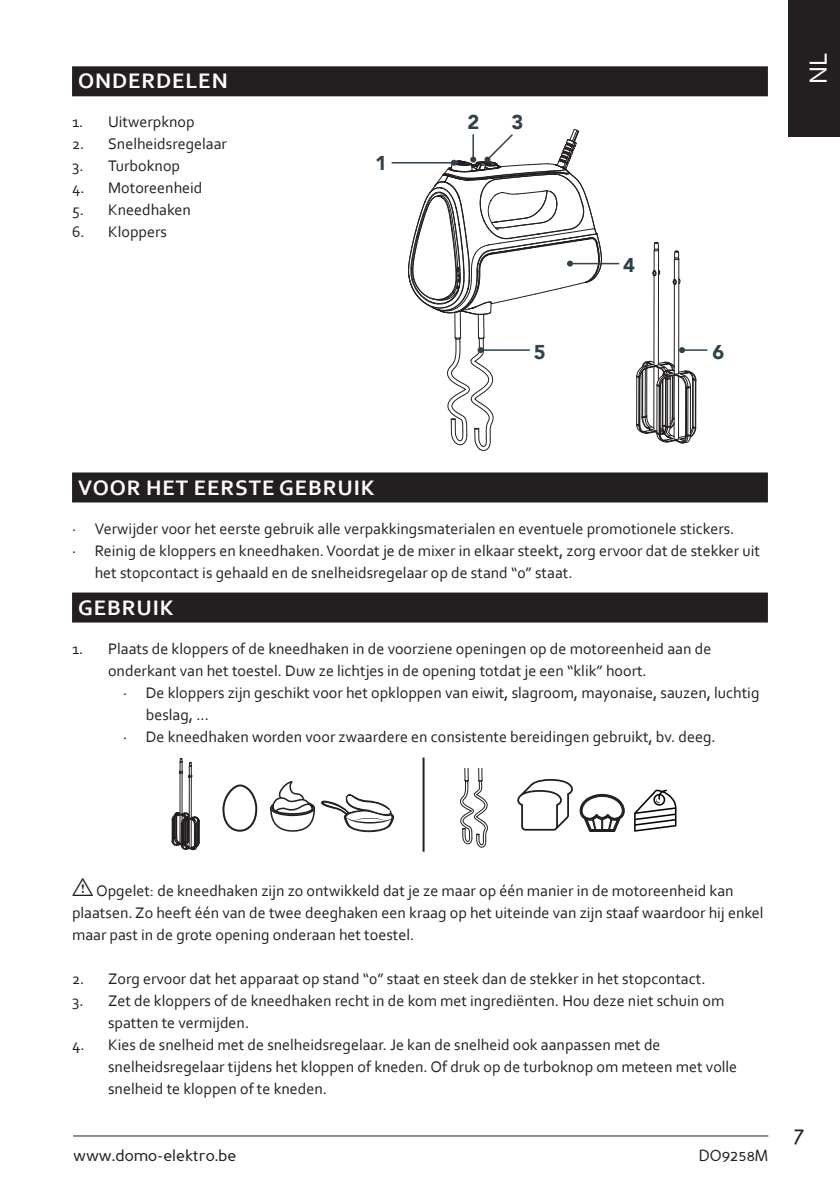
<style>
.page{position:relative;width:840px;height:1191px;background:#fff}
.page>*{position:absolute;margin:0;border:0;box-sizing:border-box;transform-origin:0 0}
.t1{font:26px "Corbel";color:#fff}
.t2{font:24px "Perspective Sans";color:#231f20}
.t3{font:700 22px "Corbel";letter-spacing:.04em;color:#fff}
.t4{font:900 20px "Avenir";color:#31414a}
.t5{font:16px/22px "Corbel";color:#231f20}
.t6{font:16px "Perspective Sans";color:#231f20}
.s1{font-family:"tables";font-size:24px}
</style>
<div class="page">
<hr style="left:73px;top:1135px;width:694px;height:1px;background:#231f20">
<div style="left:788px;top:0;width:51px;height:136px;background:#231f20"></div>
<div style="left:72px;top:66px;width:695px;height:30px;background:#231f20"></div>
<div style="left:72px;top:472px;width:695px;height:30px;background:#231f20"></div>
<div style="left:72px;top:592px;width:695px;height:30px;background:#231f20"></div>
<svg style="left:172px;top:758px;width:28px;height:92px"></svg>
<div style="left:222px;top:784px;width:35px;height:47px;border:2px solid #231f20;border-radius:50%"></div>
<svg style="left:270px;top:781px;width:45px;height:51px"></svg>
<svg style="left:321px;top:794px;width:72px;height:37px"></svg>
<hr style="left:422px;top:757px;width:2px;height:94px;background:#231f20">
<svg style="left:460px;top:768px;width:28px;height:79px"></svg>
<svg style="left:517px;top:779px;width:55px;height:51px"></svg>
<svg style="left:579px;top:794px;width:45px;height:38px"></svg>
<svg style="left:634px;top:789px;width:42px;height:42px"></svg>
<hr style="left:391px;top:162px;width:62px;height:1px;background:#31414a">
<hr style="left:569px;top:263px;width:50px;height:1px;background:#31414a">
<svg style="left:408px;top:129px;width:193px;height:321px"></svg>
<hr style="left:681px;top:349px;width:26px;height:2px;background:#31414a">
<svg style="left:636px;top:242px;width:60px;height:202px"></svg>
<h3 class="t3" style="left:78px;top:67px;width:151px">ONDERDELEN</h3>
<p class="t5" style="left:72px;top:111px;width:124px">1. Uitwerpknop</p>
<p class="t5" style="left:72px;top:133px;width:156px">2. Snelheidsregelaar</p>
<p class="t5" style="left:72px;top:155px;width:109px">3. Turboknop</p>
<p class="t5" style="left:72px;top:177px;width:132px">4. Motoreenheid</p>
<p class="t5" style="left:72px;top:199px;width:120px">5. Kneedhaken</p>
<p class="t5" style="left:72px;top:221px;width:96px">6. Kloppers</p>
<p class="t4" style="left:375px;top:146px;width:13px">1</p>
<p class="t4" style="left:467px;top:105px;width:13px">2</p>
<p class="t4" style="left:511px;top:105px;width:13px">3</p>
<p class="t4" style="left:622px;top:248px;width:13px">4</p>
<p class="t4" style="left:533px;top:335px;width:13px">5</p>
<p class="t4" style="left:712px;top:335px;width:13px">6</p>
<h3 class="t3" style="left:78px;top:473px;width:298px">VOOR HET EERSTE GEBRUIK</h3>
<p class="t5" style="left:72px;top:517px;width:663px">· Verwijder voor het eerste gebruik alle verpakkingsmaterialen en eventuele promotionele stickers.</p>
<p class="t5" style="left:72px;top:539px;width:689px">· Reinig de kloppers en kneedhaken. Voordat je de mixer in elkaar steekt, zorg ervoor dat de stekker uit</p>
<p class="t5" style="left:95px;top:561px;width:479px">het stopcontact is gehaald en de snelheidsregelaar op de stand “0” staat.</p>
<h3 class="t3" style="left:78px;top:593px;width:97px">GEBRUIK</h3>
<p class="t5" style="left:108px;top:637px;width:604px;text-indent:-36px">1. Plaats de kloppers of de kneedhaken in de voorziene openingen op de motoreenheid aan de onderkant van het toestel. Duw ze lichtjes in de opening totdat je een “klik” hoort.</p>
<p class="t5" style="left:123px;top:681px;width:637px">· De kloppers zijn geschikt voor het opkloppen van eiwit, slagroom, mayonaise, sauzen, luchtig</p>
<p class="t5" style="left:146px;top:703px;width:65px">beslag, ...</p>
<p class="t5" style="left:123px;top:725px;width:594px">· De kneedhaken worden voor zwaardere en consistente bereidingen gebruikt, bv. deeg.</p>
<h1 class="t1" style="left:801px;top:84px;width:33px;rotate:-90deg">NL</h1>
<p class="t5" style="left:72px;top:879px;width:692px"><span class="s1">i</span> Opgelet: de kneedhaken zijn zo ontwikkeld dat je ze maar op één manier in de motoreenheid kan plaatsen. Zo heeft één van de twee deeghaken een kraag op het uiteinde van zijn staaf waardoor hij enkel maar past in de grote opening onderaan het toestel.</p>
<p class="t5" style="left:72px;top:967px;width:634px">2. Zorg ervoor dat het apparaat op stand “0” staat en steek dan de stekker in het stopcontact.</p>
<p class="t5" style="left:108px;top:989px;width:617px;text-indent:-36px">3. Zet de kloppers of de kneedhaken recht in de kom met ingrediënten. Hou deze niet schuin om spatten te vermijden.</p>
<p class="t5" style="left:108px;top:1033px;width:630px;text-indent:-36px">4. Kies de snelheid met de snelheidsregelaar. Je kan de snelheid ook aanpassen met de snelheidsregelaar tijdens het kloppen of kneden. Of druk op de turboknop om meteen met volle snelheid te kloppen of te kneden.</p>
<p class="t6" style="left:73px;top:1146px;width:165px">www.domo-elektro.be</p>
<p class="t6" style="left:698px;top:1146px;width:71px">DO9258M</p>
<h2 class="t2" style="left:792px;top:1120px;width:13px">7</h2>
</div>
